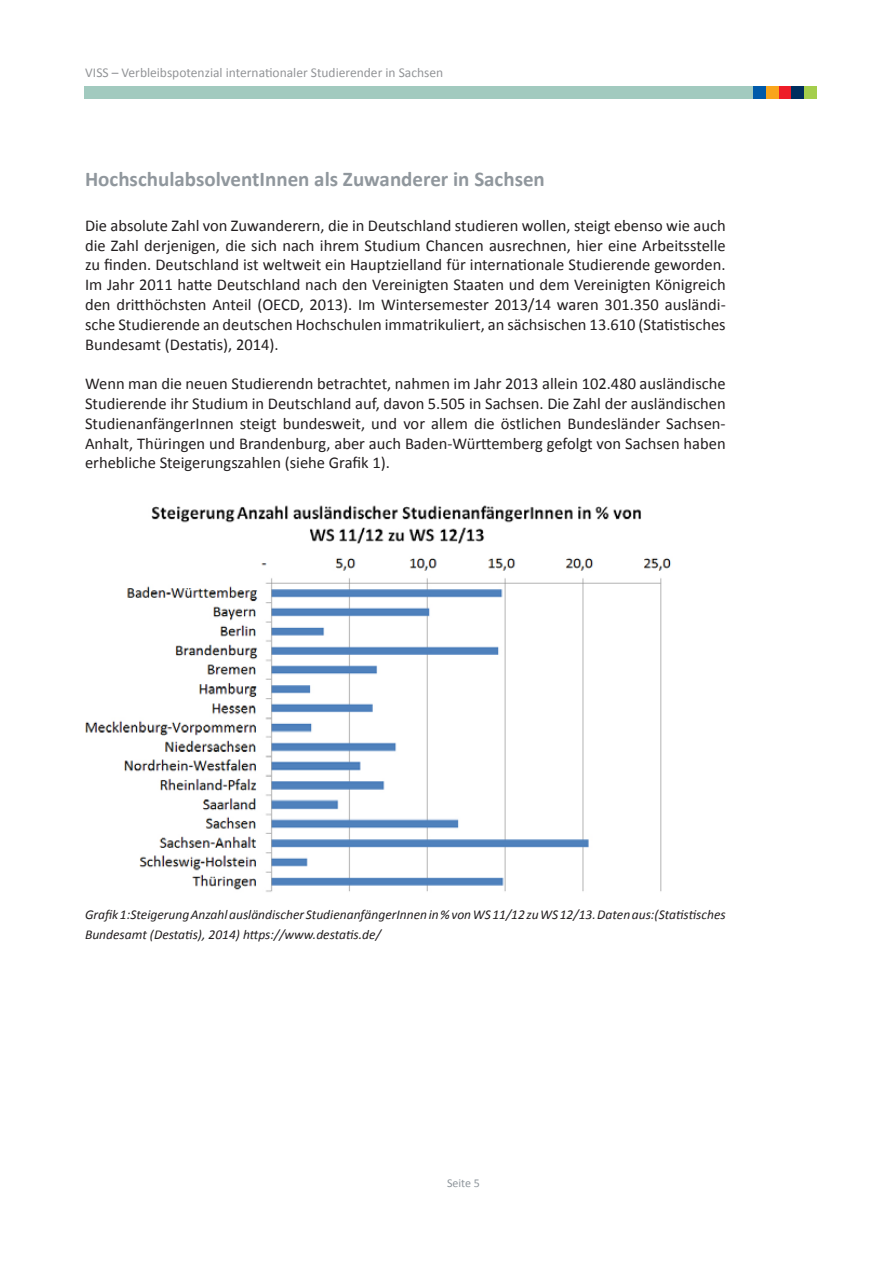
<style>
.page{position:relative;width:893px;height:1263px;background:#fff}
.page>*{position:absolute;margin:0;border:0;box-sizing:border-box;transform-origin:0 0}
.t1{font:700 21px "Calibri";color:#90979d}
.t2{font:16.5px/19.8px "Calibri";color:#231f20;text-align:justify}
.t3{font:italic 13.5px/19.8px "Calibri";color:#231f20}
.t4{font:13.5px "Calibri";color:#939598}
.t5{font:12px "Calibri";color:#90979d}
</style>
<div class="page">
<div style="left:84px;top:86px;width:732px;height:13px;background:#a2cabf"></div>
<div style="left:779px;top:86px;width:12px;height:13px;background:#ee1c28"></div>
<div style="left:804px;top:86px;width:13px;height:13px;background:#a4ce4c"></div>
<div style="left:766px;top:86px;width:13px;height:13px;background:#f9a51b"></div>
<div style="left:753px;top:86px;width:13px;height:13px;background:#015aaa"></div>
<div style="left:791px;top:86px;width:13px;height:13px;background:#002e5e"></div>
<img style="left:85px;top:505px;width:586px;height:387px">
<p class="t4" style="left:85px;top:64px;width:359px">VISS – Verbleibspotenzial internationaler Studierender in Sachsen</p>
<p class="t1" style="left:85px;top:165px;width:461px">HochschulabsolventInnen als Zuwanderer in Sachsen</p>
<p class="t2" style="left:85px;top:216px;width:642px">Die absolute Zahl von Zuwanderern, die in Deutschland studieren wollen, steigt ebenso wie auch die Zahl derjenigen, die sich nach ihrem Studium Chancen ausrechnen, hier eine Arbeitsstelle zu finden. Deutschland ist weltweit ein Hauptzielland für internationale Studierende geworden.<br>Im Jahr 2011 hatte Deutschland nach den Vereinigten Staaten und dem Vereinigten Königreich den dritthöchsten Anteil (OECD, 2013). Im Wintersemester 2013/14 waren 301.350 ausländi&shy;sche Studierende an deutschen Hochschulen immatrikuliert, an sächsischen 13.610 (Statistisches Bundesamt (Destatis), 2014).</p>
<p class="t2" style="left:85px;top:374px;width:642px">Wenn man die neuen Studierendn betrachtet, nahmen im Jahr 2013 allein 102.480 ausländische Studierende ihr Studium in Deutschland auf, davon 5.505 in Sachsen. Die Zahl der ausländischen StudienanfängerInnen steigt bundesweit, und vor allem die östlichen Bundesländer Sachsen-Anhalt, Thüringen und Brandenburg, aber auch Baden-Württemberg gefolgt von Sachsen haben erhebliche Steigerungszahlen (siehe Grafik 1).</p>
<p class="t3" style="left:85px;top:904px;width:642px">Grafik 1:Steigerung Anzahl ausländischer StudienanfängerInnen in % von WS 11/12 zu WS 12/13. Daten aus:(Statistisches<br>Bundesamt (Destatis), 2014) https://www.destatis.de/</p>
<p class="t5" style="left:447px;top:1175px;width:34px">Seite 5</p>
</div>
